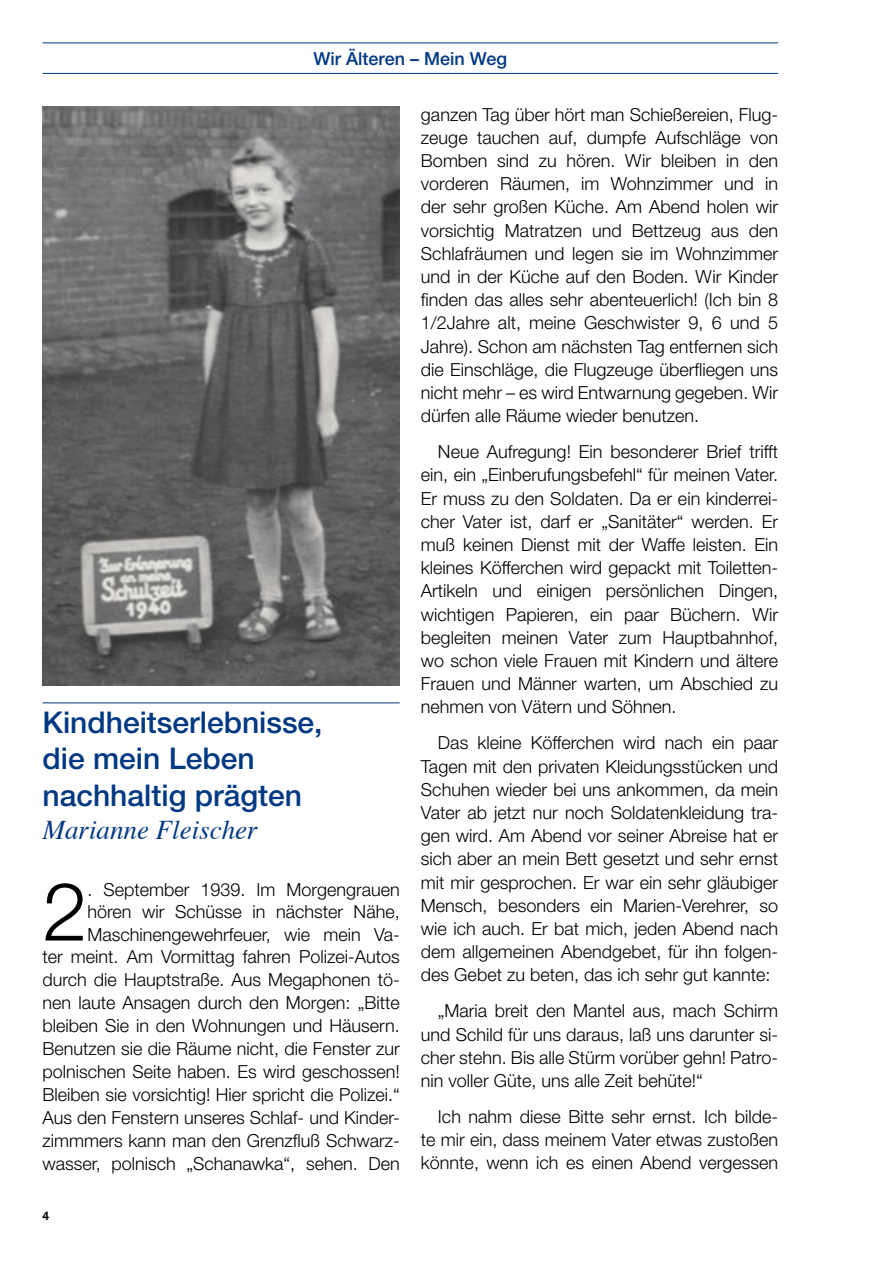
<style>
.page{position:relative;width:893px;height:1263px;background:#fff}
.page>*{position:absolute;margin:0;border:0;box-sizing:border-box;transform-origin:0 0}
.t1{font:300 81px "Helvetica Neue";color:#000}
.t2{font:500 30px/36.5px "Helvetica Neue";color:#003882}
.t3{font:italic 27px "Times";color:#003882}
.t4{font:300 18px/23.2px "Helvetica Neue";color:#000;text-align:justify}
.t5{font:500 18px "Helvetica Neue";color:#003882}
.t6{font:700 12px "Helvetica Neue";color:#000}
</style>
<div class="page">
<hr style="left:43px;top:43px;width:735px;height:1px;background:#003882">
<hr style="left:43px;top:73px;width:735px;height:1px;background:#003882">
<hr style="left:43px;top:702px;width:357px;height:1px;background:#003882">
<img style="left:43px;top:106px;width:357px;height:579px">
<p class="t5" style="left:314px;top:47px;width:195px">Wir Älteren – Mein Weg</p>
<p class="t4" style="left:421px;top:102px;width:359px">ganzen Tag über hört man Schießereien, Flug&shy;zeuge tauchen auf, dumpfe Aufschläge von Bomben sind zu hören. Wir bleiben in den vorderen Räumen, im Wohnzimmer und in der sehr großen Küche. Am Abend holen wir vorsichtig Matratzen und Bettzeug aus den Schlafräumen und legen sie im Wohnzimmer und in der Küche auf den Boden. Wir Kinder finden das alles sehr abenteuerlich! (Ich bin 8<br>1/2Jahre alt, meine Geschwister 9, 6 und 5<br>Jahre). Schon am nächsten Tag entfernen sich die Einschläge, die Flugzeuge überfliegen uns nicht mehr – es wird Entwarnung gegeben. Wir dürfen alle Räume wieder benutzen.</p>
<p class="t4" style="left:421px;top:440px;width:359px;text-indent:17px">Neue Aufregung! Ein besonderer Brief trifft ein, ein „Einberufungsbefehl“ für meinen Vater.<br>Er muss zu den Soldaten. Da er ein kinderrei&shy;cher Vater ist, darf er „Sanitäter“ werden. Er muß keinen Dienst mit der Waffe leisten. Ein kleines Köfferchen wird gepackt mit Toiletten-Artikeln und einigen persönlichen Dingen, wichtigen Papieren, ein paar Büchern. Wir begleiten meinen Vater zum Hauptbahnhof, wo schon viele Frauen mit Kindern und ältere Frauen und Männer warten, um Abschied zu nehmen von Vätern und Söhnen.</p>
<p class="t4" style="left:421px;top:731px;width:359px;text-indent:17px">Das kleine Köfferchen wird nach ein paar Tagen mit den privaten Kleidungsstücken und Schuhen wieder bei uns ankommen, da mein Vater ab jetzt nur noch Soldatenkleidung tra&shy;gen wird. Am Abend vor seiner Abreise hat er sich aber an mein Bett gesetzt und sehr ernst mit mir gesprochen. Er war ein sehr gläubiger Mensch, besonders ein Marien-Verehrer, so wie ich auch. Er bat mich, jeden Abend nach dem allgemeinen Abendgebet, für ihn folgen&shy;des Gebet zu beten, das ich sehr gut kannte:</p>
<p class="t4" style="left:421px;top:999px;width:359px;text-indent:17px">„Maria breit den Mantel aus, mach Schirm und Schild für uns daraus, laß uns darunter si&shy;cher stehn. Bis alle Stürm vorüber gehn! Patro&shy;nin voller Güte, uns alle Zeit behüte!“</p>
<p class="t4" style="left:421px;top:1104px;width:359px;text-indent:17px">Ich nahm diese Bitte sehr ernst. Ich bilde&shy;te mir ein, dass meinem Vater etwas zustoßen könnte, wenn ich es einen Abend vergessen</p>
<h2 class="t2" style="left:43px;top:704px;width:282px">Kindheitserlebnisse, die mein Leben nachhaltig prägten</h2>
<h3 class="t3" style="left:43px;top:806px;width:217px">Marianne Fleischer</h3>
<p class="t4" style="left:43px;top:877px;width:359px;line-height:22.8px;text-align:right">. September 1939. Im Morgengrauen hören wir Schüsse in nächster Nähe, Maschinengewehrfeuer, wie mein Va-<br>ter meint. Am Vormittag fahren Polizei-Autos durch die Hauptstraße. Aus Megaphonen tö&shy;nen laute Ansagen durch den Morgen: „Bitte bleiben Sie in den Wohnungen und Häusern.<br>Benutzen sie die Räume nicht, die Fenster zur polnischen Seite haben. Es wird geschossen!<br>Bleiben sie vorsichtig! Hier spricht die Polizei.“ Aus den Fenstern unseres Schlaf- und Kinder&shy;zimmmers kann man den Grenzfluß Schwarz&shy;wasser, polnisch „Schanawka“, sehen. Den</p>
<h1 class="t1" style="left:43px;top:862px;width:47px">2</h1>
<p class="t6" style="left:43px;top:1209px;width:8px">4</p>
</div>
